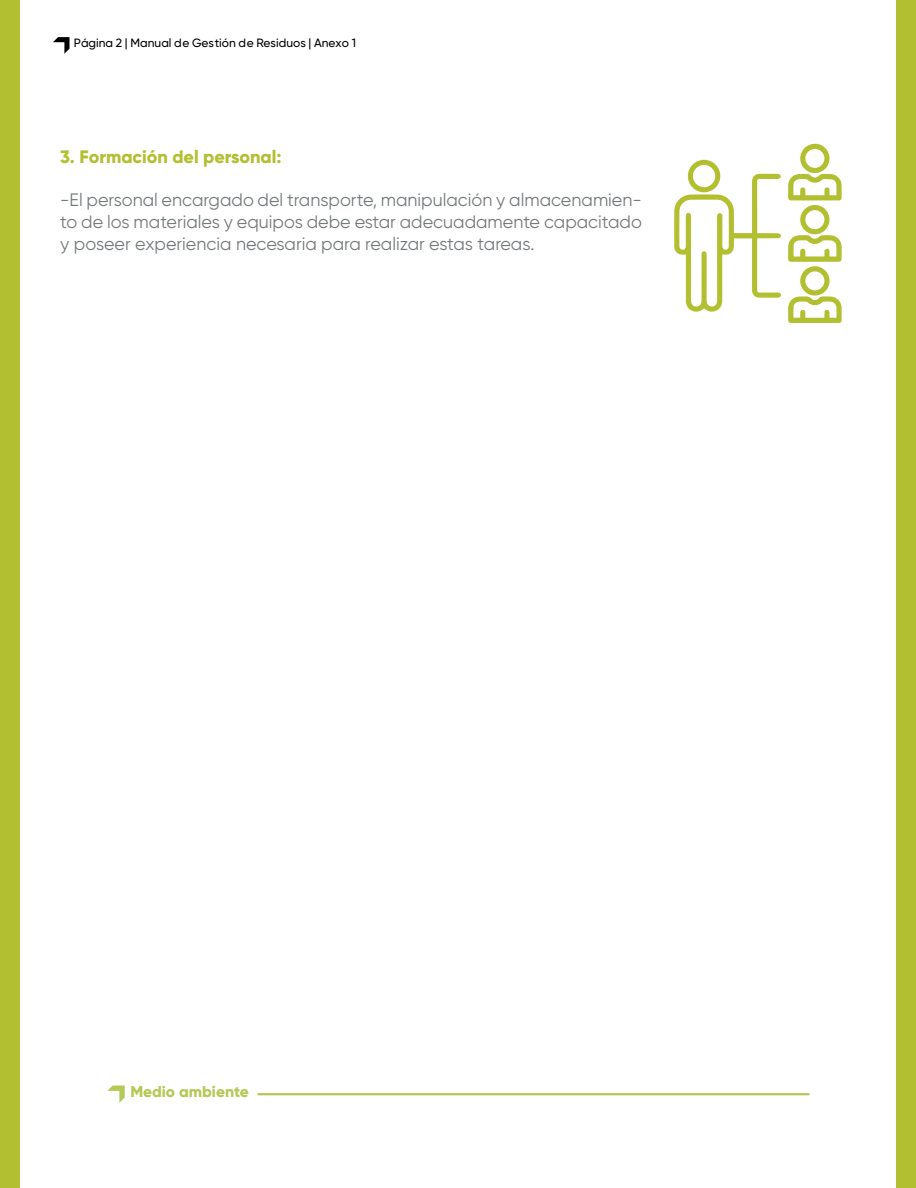
<style>
.page{position:relative;width:916px;height:1188px;background:#fff}
.page>*{position:absolute;margin:0;border:0;box-sizing:border-box;transform-origin:0 0}
.t1{font:18px/21.6px "Gilroy";color:#767a7c;text-align:justify}
.t2{font:800 18px "Gilroy";color:#b2bf30}
.t3{font:800 15.6px "Gilroy";color:#b4c956}
.t4{font:500 12px "Gilroy";color:#000001}
</style>
<div class="page">
<svg style="left:107px;top:1086px;width:18px;height:17px"></svg>
<hr style="left:258px;top:1093px;width:551px;height:2px;background:#b3c956">
<div style="left:0;top:0;width:19px;height:1188px;background:#b2bf30"></div>
<div style="left:896px;top:0;width:20px;height:1188px;background:#b2bf30"></div>
<svg style="left:53px;top:37px;width:17px;height:17px"></svg>
<svg style="left:674px;top:160px;width:107px;height:152px"></svg>
<svg style="left:788px;top:143px;width:54px;height:180px"></svg>
<p class="t4" style="left:74px;top:35px;width:283px">Página 2 | Manual de Gestión de Residuos | Anexo 1</p>
<p class="t2" style="left:60px;top:145px;width:223px">3. Formación del personal:</p>
<p class="t1" style="left:60px;top:189px;width:583px">-El personal encargado del transporte, manipulación y almacenamien&shy;to de los materiales y equipos debe estar adecuadamente capacitado y poseer experiencia necesaria para realizar estas tareas.</p>
<p class="t3" style="left:130px;top:1082px;width:120px">Medio ambiente</p>
</div>
